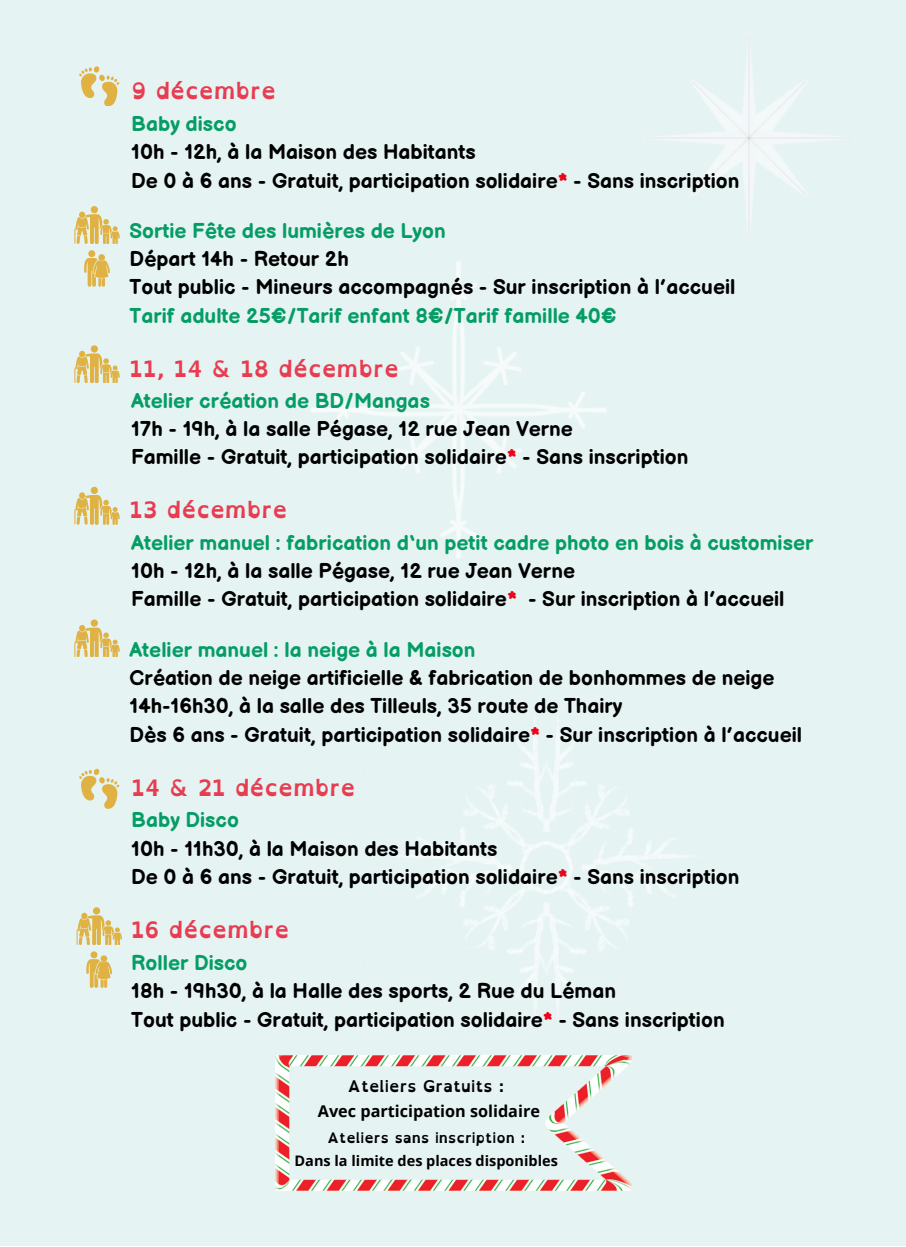
<style>
.page{position:relative;width:906px;height:1247px;background:#fff}
.page>*{position:absolute;margin:0;border:0;box-sizing:border-box;transform-origin:0 0}
.t1{font:700 23px "Open Dyslexic";color:#e83c51}
.t2{font:700 21px "Balsamiq Sans";color:#000}
.t3{font:700 21px "Balsamiq Sans";color:#059d65}
.t4{font:700 16.2px "Open Sans";color:#000}
.t5{font:700 16px "Open Dyslexic";color:#000}
.t6{font:700 14.4px "Open Sans";color:#000}
.t7{font:700 14.4px "Open Dyslexic";color:#000}
.s1{color:#ed021c}
</style>
<div class="page">
<div style="left:0;top:0;width:905px;height:1245px;background:#e5f3f3"></div>
<img style="left:660px;top:49px;width:178px;height:178px">
<svg style="left:79px;top:66px;width:40px;height:40px"></svg>
<img style="left:310px;top:261px;width:297px;height:297px">
<svg style="left:74px;top:206px;width:45px;height:37px"></svg>
<img style="left:399px;top:720px;width:295px;height:295px">
<svg style="left:74px;top:487px;width:45px;height:37px"></svg>
<svg style="left:77px;top:907px;width:44px;height:37px"></svg>
<svg style="left:74px;top:345px;width:45px;height:38px"></svg>
<svg style="left:74px;top:619px;width:45px;height:38px"></svg>
<img style="left:275px;top:1056px;width:357px;height:134px">
<svg style="left:79px;top:768px;width:40px;height:40px"></svg>
<svg style="left:84px;top:250px;width:26px;height:36px"></svg>
<svg style="left:86px;top:951px;width:26px;height:36px"></svg>
<p class="t1" style="left:131px;top:70px;width:146px">9 décembre</p>
<p class="t3" style="left:131px;top:112px;width:107px">Baby disco</p>
<p class="t2" style="left:131px;top:140px;width:346px">10h - 12h, à la Maison des Habitants</p>
<p class="t2" style="left:131px;top:169px;width:610px">De 0 à 6 ans - Gratuit, participation solidaire<span class="s1">*</span> - Sans inscription</p>
<p class="t3" style="left:129px;top:219px;width:318px">Sortie Fête des lumières de Lyon</p>
<p class="t2" style="left:129px;top:247px;width:221px">Départ 14h - Retour 2h</p>
<p class="t2" style="left:129px;top:275px;width:607px">Tout public - Mineurs accompagnés - Sur inscription à l’accueil</p>
<p class="t3" style="left:129px;top:304px;width:489px">Tarif adulte 25€/Tarif enfant 8€/Tarif famille 40€</p>
<p class="t1" style="left:130px;top:348px;width:271px">11, 14 &amp; 18 décembre</p>
<p class="t3" style="left:131px;top:389px;width:300px">Atelier création de BD/Mangas</p>
<p class="t2" style="left:131px;top:417px;width:443px">17h - 19h, à la salle Pégase, 12 rue Jean Verne</p>
<p class="t2" style="left:131px;top:445px;width:559px">Famille - Gratuit, participation solidaire<span class="s1">*</span> - Sans inscription</p>
<p class="t1" style="left:130px;top:489px;width:159px">13 décembre</p>
<p class="t3" style="left:131px;top:530px;width:683px">Atelier manuel : fabrication d‘un petit cadre photo en bois à customiser</p>
<p class="t2" style="left:131px;top:559px;width:445px">10h - 12h, à la salle Pégase, 12 rue Jean Verne</p>
<p class="t2" style="left:131px;top:587px;width:655px">Famille - Gratuit, participation solidaire<span class="s1">*</span> - Sur inscription à l’accueil</p>
<p class="t3" style="left:129px;top:638px;width:347px">Atelier manuel : la neige à la Maison</p>
<p class="t2" style="left:129px;top:666px;width:646px">Création de neige artificielle &amp; fabrication de bonhommes de neige</p>
<p class="t2" style="left:129px;top:694px;width:494px">14h-16h30, à la salle des Tilleuls, 35 route de Thairy</p>
<p class="t2" style="left:129px;top:722px;width:674px">Dès 6 ans - Gratuit, participation solidaire<span class="s1">*</span> - Sur inscription à l’accueil</p>
<p class="t1" style="left:131px;top:767px;width:226px">14 &amp; 21 décembre</p>
<p class="t3" style="left:131px;top:808px;width:109px">Baby Disco</p>
<p class="t2" style="left:131px;top:836px;width:368px">10h - 11h30, à la Maison des Habitants</p>
<p class="t2" style="left:131px;top:865px;width:610px">De 0 à 6 ans - Gratuit, participation solidaire<span class="s1">*</span> - Sans inscription</p>
<p class="t1" style="left:131px;top:909px;width:160px">16 décembre</p>
<p class="t3" style="left:131px;top:951px;width:118px">Roller Disco</p>
<p class="t2" style="left:131px;top:979px;width:486px">18h - 19h30, à la Halle des sports, 2 Rue du Léman</p>
<p class="t2" style="left:131px;top:1007px;width:595px">Tout public - Gratuit, participation solidaire<span class="s1">*</span> - Sans inscription</p>
<p class="t5" style="left:348px;top:1072px;width:158px">Ateliers Gratuits :</p>
<p class="t4" style="left:318px;top:1100px;width:223px">Avec participation solidaire</p>
<p class="t7" style="left:327px;top:1125px;width:200px">Ateliers sans inscription :</p>
<p class="t6" style="left:295px;top:1150px;width:265px">Dans la limite des places disponibles</p>
</div>
